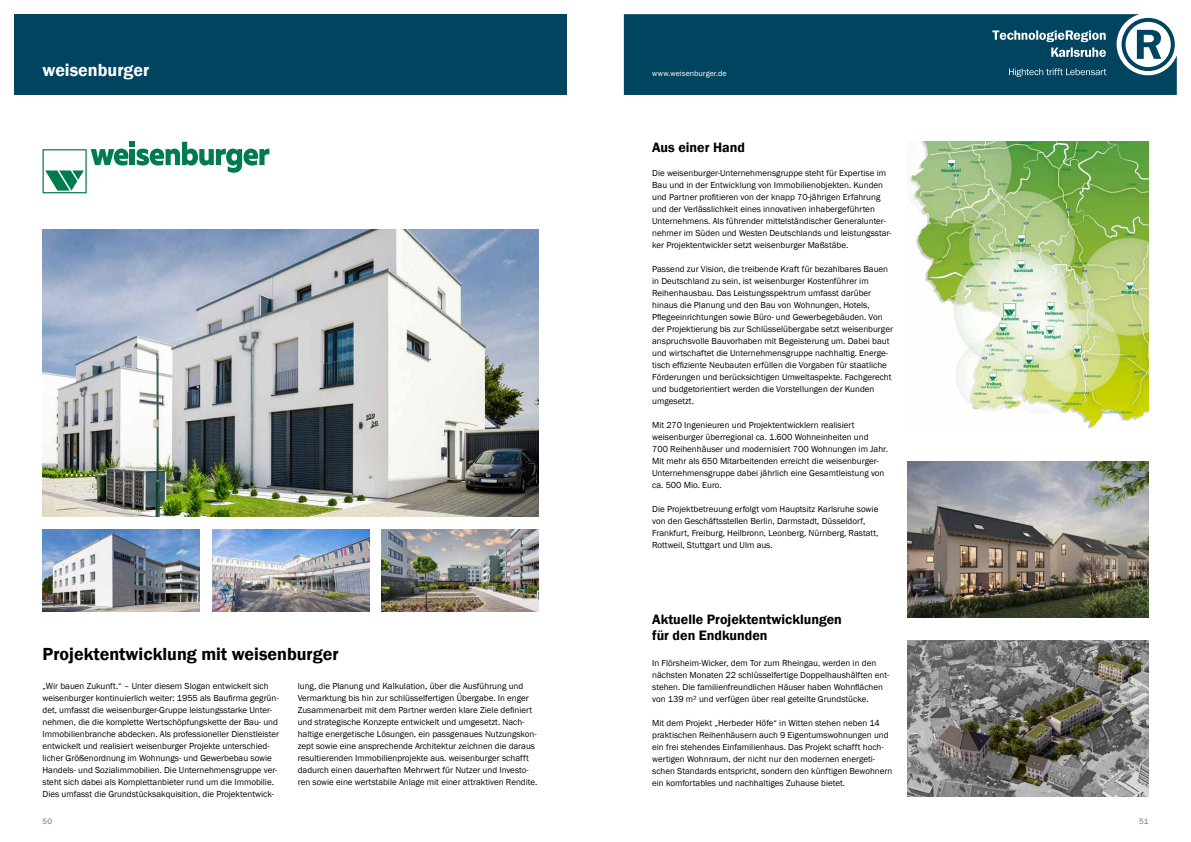
<style>
.page{position:relative;width:1191px;height:842px;background:#fff}
.page>*{position:absolute;margin:0;border:0;box-sizing:border-box;transform-origin:0 0}
.t1{font:600 18px "Franklin Gothic";color:#000}
.t2{font:600 18px "Franklin Gothic";color:#fff}
.Fließtext{font:600 14px "Franklin Gothic";color:#000}
.Fließtext-2{font:9px/12px "Franklin Gothic";color:#000}
.Fließtext-3{font:8px "Franklin Gothic";letter-spacing:.005em;color:#fff}
.t3{font:8px "Franklin Gothic";color:#706f6f}
</style>
<div class="page">
<svg style="left:624px;top:14px;width:552px;height:81px;background:#11506a"></svg>
<div style="left:14px;top:14px;width:553px;height:81px;background:#004460"></div>
<img style="left:43px;top:230px;width:496px;height:287px">
<img style="left:382px;top:530px;width:157px;height:82px">
<img style="left:212px;top:530px;width:157px;height:82px">
<img style="left:43px;top:530px;width:157px;height:82px">
<svg style="left:43px;top:142px;width:226px;height:51px"></svg>
<img style="left:907px;top:641px;width:241px;height:156px">
<img style="left:907px;top:461px;width:241px;height:157px">
<img style="left:907px;top:142px;width:241px;height:287px">
<h1 class="t2" style="left:43px;top:58px;width:108px">weisenburger</h1>
<h1 class="t1" style="left:43px;top:643px;width:298px">Projektentwicklung mit weisenburger</h1>
<p class="Fließtext-2" style="left:43px;top:680px;width:238px">„Wir bauen Zukunft.“ – Unter diesem Slogan entwickelt sich weisenburger kontinuierlich weiter: 1955 als Baufirma gegrün&shy;det, umfasst die weisenburger-Gruppe leistungsstarke Unter&shy;nehmen, die die komplette Wertschöpfungskette der Bau- und Immobilienbranche abdecken. Als professioneller Dienstleister entwickelt und realisiert weisenburger Projekte unterschied&shy;licher Größenordnung im Wohnungs- und Gewerbebau sowie Handels- und Sozialimmobilien. Die Unternehmensgruppe ver&shy;steht sich dabei als Komplettanbieter rund um die Immobilie.<br>Dies umfasst die Grundstücksakquisition, die Projektentwick-</p>
<p class="Fließtext-2" style="left:298px;top:680px;width:241px">lung, die Planung und Kalkulation, über die Ausführung und Vermarktung bis hin zur schlüsselfertigen Übergabe. In enger Zusammenarbeit mit dem Partner werden klare Ziele definiert und strategische Konzepte entwickelt und umgesetzt. Nach&shy;haltige energetische Lösungen, ein passgenaues Nutzungskon&shy;zept sowie eine ansprechende Architektur zeichnen die daraus resultierenden Immobilienprojekte aus. weisenburger schafft dadurch einen dauerhaften Mehrwert für Nutzer und Investo&shy;ren sowie eine wertstabile Anlage mit einer attraktiven Rendite.</p>
<p class="Fließtext-3" style="left:652px;top:68px;width:76px">www.weisenburger.de</p>
<p class="Fließtext" style="left:652px;top:138px;width:94px">Aus einer Hand</p>
<p class="Fließtext-2" style="left:652px;top:167px;width:241px">Die weisenburger-Unternehmensgruppe steht für Expertise im Bau und in der Entwicklung von Immobilienobjekten. Kunden und Partner profitieren von der knapp 70-jährigen Erfahrung und der Verlässlichkeit eines innovativen inhabergeführten Unternehmens. Als führender mittelständischer Generalunter&shy;nehmer im Süden und Westen Deutschlands und leistungsstar&shy;ker Projektentwickler setzt weisenburger Maßstäbe.</p>
<p class="Fließtext-2" style="left:652px;top:263px;width:242px">Passend zur Vision, die treibende Kraft für bezahlbares Bauen in Deutschland zu sein, ist weisenburger Kostenführer im Reihenhausbau. Das Leistungsspektrum umfasst darüber hinaus die Planung und den Bau von Wohnungen, Hotels, Pflegeeinrichtungen sowie Büro- und Gewerbegebäuden. Von der Projektierung bis zur Schlüsselübergabe setzt weisenburger anspruchsvolle Bauvorhaben mit Begeisterung um. Dabei baut und wirtschaftet die Unternehmensgruppe nachhaltig. Energe&shy;tisch effiziente Neubauten erfüllen die Vorgaben für staatliche Förderungen und berücksichtigen Umweltaspekte. Fachgerecht und budgetorientiert werden die Vorstellungen der Kunden umgesetzt.</p>
<p class="Fließtext-2" style="left:652px;top:419px;width:204px">Mit 270 Ingenieuren und Projektentwicklern realisiert</p>
<p class="Fließtext-2" style="left:652px;top:431px;width:218px">weisenburger überregional ca. 1.600 Wohneinheiten und</p>
<p class="Fließtext-2" style="left:652px;top:443px;width:237px">700 Reihenhäuser und modernisiert 700 Wohnungen im Jahr.<br>Mit mehr als 650 Mitarbeitenden erreicht die weisenburger-</p>
<p class="Fließtext-2" style="left:652px;top:467px;width:234px">Unternehmensgruppe dabei jährlich eine Gesamtleistung von</p>
<p class="Fließtext-2" style="left:652px;top:479px;width:71px">ca. 500 Mio. Euro.</p>
<p class="Fließtext-2" style="left:652px;top:503px;width:228px">Die Projektbetreuung erfolgt vom Hauptsitz Karlsruhe sowie von den Geschäftsstellen Berlin, Darmstadt, Düsseldorf,</p>
<p class="Fließtext-2" style="left:652px;top:527px;width:228px">Frankfurt, Freiburg, Heilbronn, Leonberg, Nürnberg, Rastatt,<br>Rottweil, Stuttgart und Ulm aus.</p>
<h2 class="Fließtext" style="left:652px;top:610px;width:191px">Aktuelle Projektentwicklungen</h2>
<h2 class="Fließtext" style="left:652px;top:626px;width:117px">für den Endkunden</h2>
<p class="Fließtext-2" style="left:652px;top:657px;width:239px">In Flörsheim-Wicker, dem Tor zum Rheingau, werden in den nächsten Monaten 22 schlüsselfertige Doppelhaushälften ent&shy;stehen. Die familienfreundlichen Häuser haben Wohnflächen von 139 m² und verfügen über real geteilte Grundstücke.</p>
<p class="Fließtext-2" style="left:652px;top:717px;width:242px">Mit dem Projekt „Herbeder Höfe“ in Witten stehen neben 14 praktischen Reihenhäusern auch 9 Eigentumswohnungen und ein frei stehendes Einfamilienhaus. Das Projekt schafft hoch&shy;wertigen Wohnraum, der nicht nur den modernen energeti&shy;schen Standards entspricht, sondern den künftigen Bewohnern ein komfortables und nachhaltiges Zuhause bietet.</p>
<p class="t3" style="left:43px;top:817px;width:11px">50</p>
<p class="t3" style="left:1139px;top:817px;width:11px">51</p>
</div>
